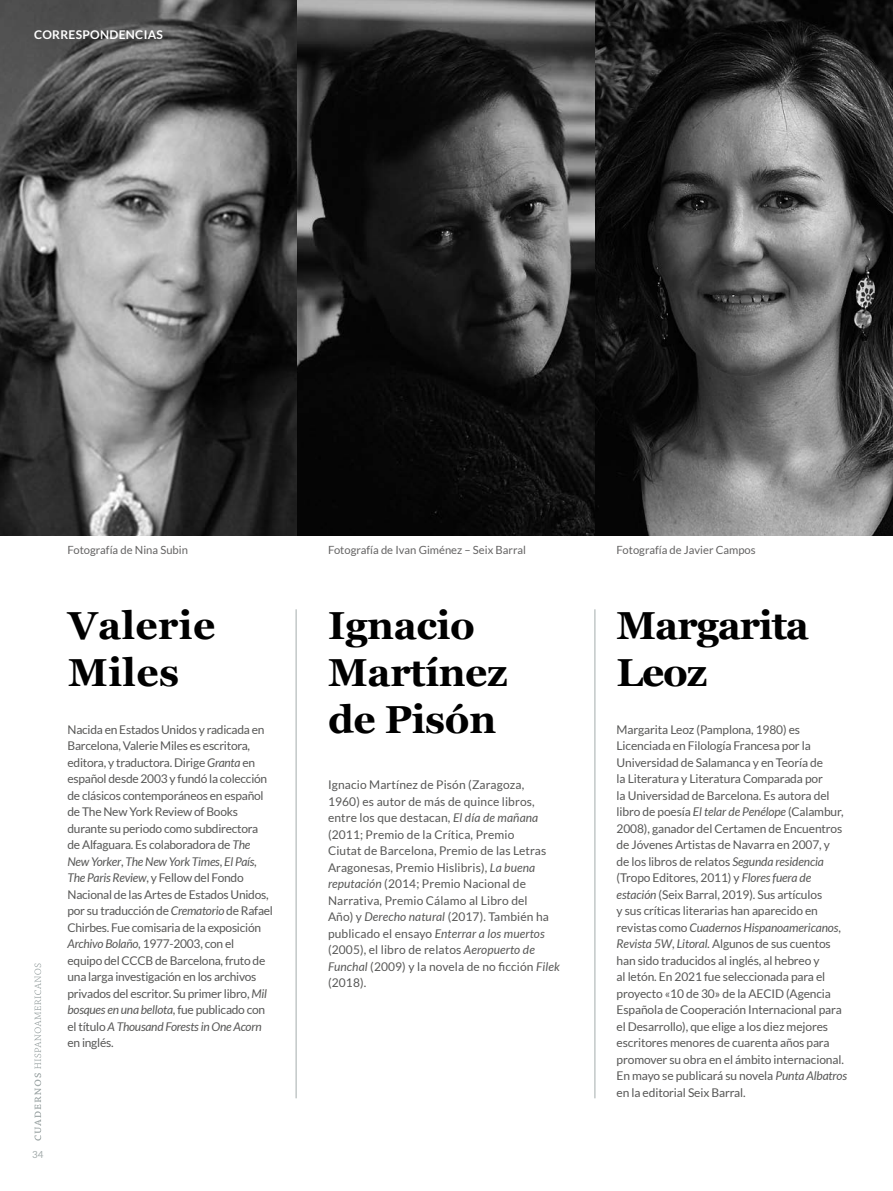
<style>
.page{position:relative;width:893px;height:1191px;background:#fff}
.page>*{position:absolute;margin:0;border:0;box-sizing:border-box;transform-origin:0 0}
.t1{font:700 39px/46.8px "Georgia";letter-spacing:-.01em;color:#000}
.t2{font:700 39px/46.8px "Georgia";letter-spacing:-.03em;color:#000}
.t3{font:700 39px/46.8px "Georgia";letter-spacing:.01em;color:#000}
.t4{font:12px/16.5px "Lato";letter-spacing:-.01em;color:#575756}
.t5{font:12px/16.5px "Lato";letter-spacing:.01em;color:#575756}
.t6{font:700 12px "Lato";letter-spacing:.025em;color:#fff}
.t7{font:11.25px "Lato";color:#646363}
.t8{font:9.75px "Lato";color:#a4acac}
.s1{font-style:italic}
</style>
<div class="page">
<svg style="left:35px;top:963px;width:6px;height:177px"></svg>
<img style="left:0;top:0;width:893px;height:535px">
<hr style="left:296px;top:609px;width:1px;height:489px;background:#a4acac">
<hr style="left:595px;top:609px;width:1px;height:489px;background:#a4acac">
<p class="t6" style="left:34px;top:28px;width:130px">CORRESPONDENCIAS</p>
<p class="t7" style="left:68px;top:544px;width:122px">Fotografía de Nina Subin</p>
<p class="t7" style="left:328px;top:544px;width:199px">Fotografía de Ivan Giménez – Seix Barral</p>
<p class="t7" style="left:617px;top:544px;width:141px">Fotografía de Javier Campos</p>
<h1 class="t3" style="left:68px;top:600px;width:149px">Valerie<br>Miles</h1>
<p class="t4" style="left:68px;top:721px;width:207px">Nacida en Estados Unidos y radicada en Barcelona, Valerie Miles es escritora, editora, y traductora. Dirige <span class="s1">Granta</span> en español desde 2003 y fundó la colección de clásicos contemporáneos en español de The New York Review of Books durante su periodo como subdirectora de Alfaguara. Es colaboradora de <span class="s1">The New Yorker</span>, <span class="s1">The New York Times</span>, <span class="s1">El País</span>, <span class="s1">The Paris Review</span>, y Fellow del Fondo Nacional de las Artes de Estados Unidos, por su traducción de <span class="s1">Crematorio</span> de Rafael Chirbes. Fue comisaria de la exposición <span class="s1">Archivo Bolaño</span>, 1977-2003, con el<br>equipo del CCCB de Barcelona, fruto de una larga investigación en los archivos privados del escritor. Su primer libro, <span class="s1">Mil bosques en una bellota</span>, fue publicado con el título <span class="s1">A Thousand Forests in One Acorn </span>en inglés.</p>
<p class="t8" style="left:32px;top:1148px;width:13px">34</p>
<h1 class="t1" style="left:328px;top:600px;width:181px">Ignacio<br>Martínez de Pisón</h1>
<p class="t5" style="left:328px;top:776px;width:233px">Ignacio Martínez de Pisón (Zaragoza,<br>1960) es autor de más de quince libros, entre los que destacan, <span class="s1">El día de mañana </span>(2011; Premio de la Crítica, Premio<br>Ciutat de Barcelona, Premio de las Letras Aragonesas, Premio Hislibris), <span class="s1">La buena reputación</span> (2014; Premio Nacional de Narrativa, Premio Cálamo al Libro del<br>Año) y <span class="s1">Derecho natural</span> (2017). También ha publicado el ensayo <span class="s1">Enterrar a los muertos </span>(2005), el libro de relatos <span class="s1">Aeropuerto de Funchal</span> (2009) y la novela de no ficción <span class="s1">Filek </span>(2018).</p>
<h1 class="t2" style="left:617px;top:600px;width:194px">Margarita<br>Leoz</h1>
<p class="t4" style="left:617px;top:721px;width:232px">Margarita Leoz (Pamplona, 1980) es Licenciada en Filología Francesa por la Universidad de Salamanca y en Teoría de<br>la Literatura y Literatura Comparada por<br>la Universidad de Barcelona. Es autora del libro de poesía <span class="s1">El telar de Penélope</span> (Calambur, 2008), ganador del Certamen de Encuentros de Jóvenes Artistas de Navarra en 2007, y<br>de los libros de relatos <span class="s1">Segunda residencia </span>(Tropo Editores, 2011) y <span class="s1">Flores fuera de estación</span> (Seix Barral, 2019). Sus artículos<br>y sus críticas literarias han aparecido en revistas como <span class="s1">Cuadernos Hispanoamericanos</span>, <span class="s1">Revista 5W</span>, <span class="s1">Litoral.</span> Algunos de sus cuentos han sido traducidos al inglés, al hebreo y<br>al letón. En 2021 fue seleccionada para el proyecto «10 de 30» de la AECID (Agencia Española de Cooperación Internacional para el Desarrollo), que elige a los diez mejores escritores menores de cuarenta años para promover su obra en el ámbito internacional.<br>En mayo se publicará su novela <span class="s1">Punta Albatros </span>en la editorial Seix Barral.</p>
</div>
